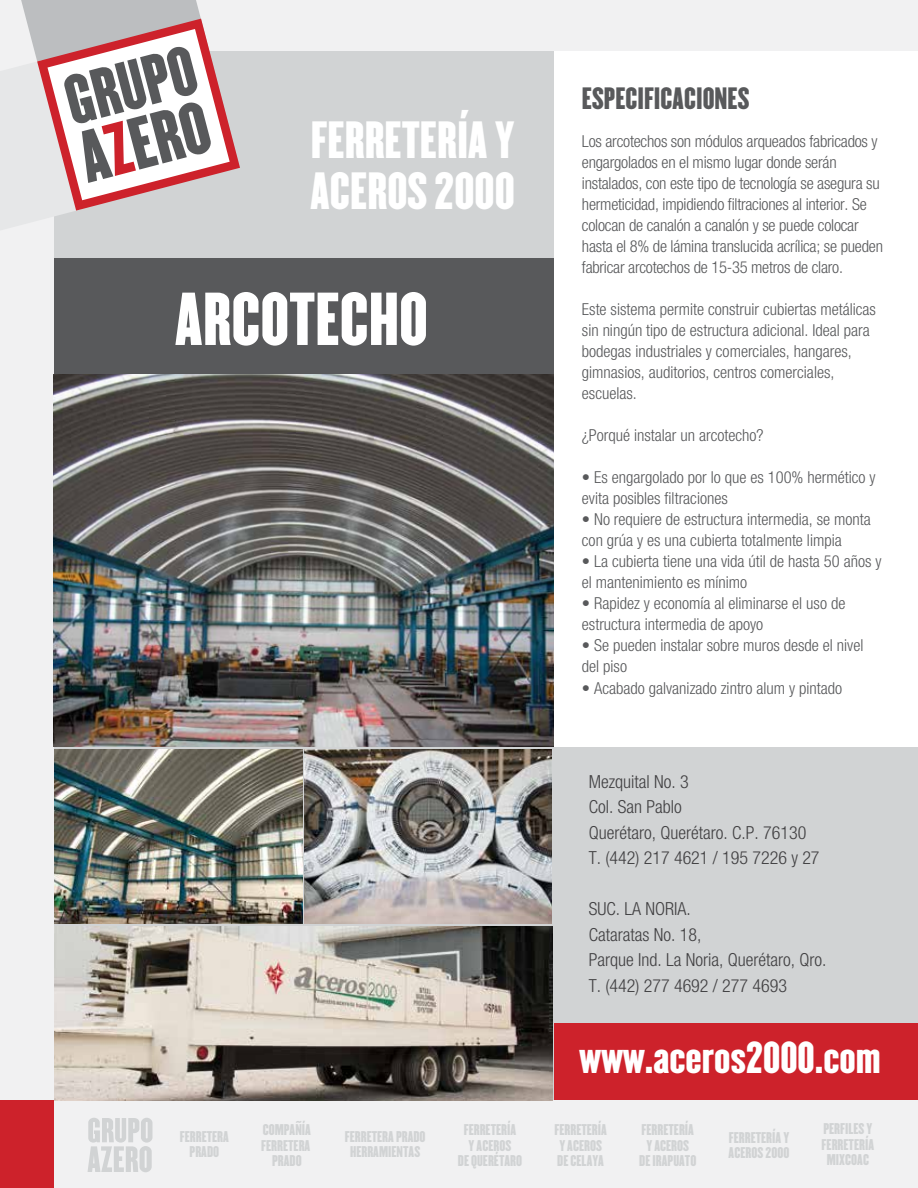
<style>
.page{position:relative;width:918px;height:1188px;background:#fff}
.page>*{position:absolute;margin:0;border:0;box-sizing:border-box;transform-origin:0 0}
.t1{font:65.4px "Champion HTF Lightweight";color:#fff}
.t2{font:45.75px/51.6px "Champion HTF Lightweight";color:#fff}
.t3{font:39.15px "Champion HTF Lightweight";color:#fff}
.t4{font:27px "Champion HTF Lightweight";color:#58595b}
.t5{font:300 condensed 18px/25.5px "Helvetica Neue";color:#414042}
.t6{font:300 condensed 16.5px/21px "Helvetica Neue";color:#58595b}
.t7{font:13.65px/15.3px "Champion HTF Lightweight";color:#d1d3d4;text-align:center}
</style>
<div class="page">
<div style="left:506px;top:1018px;width:412px;height:94px;background:#cd222b"></div>
<div style="left:506px;top:747px;width:412px;height:276px;background:#d1d3d4"></div>
<div style="left:51px;top:14px;width:503px;height:1116px;background:#d1d3d4"></div>
<div style="left:51px;top:258px;width:503px;height:164px;background:#58595b"></div>
<div style="left:53px;top:0;width:865px;height:50px;background:#f1f1f2"></div>
<div style="left:0;top:50px;width:53px;height:1050px;background:#f1f1f2"></div>
<div style="left:53px;top:1100px;width:865px;height:88px;background:#f1f1f2"></div>
<div style="left:0;top:1100px;width:53px;height:88px;background:#cd222b"></div>
<svg style="left:88px;top:1118px;width:64px;height:54px"></svg>
<svg style="left:8px;top:0;width:193px;height:19px;background:#c0c2c4"></svg>
<svg style="left:0;top:19px;width:240px;height:221px"></svg>
<img style="left:55px;top:749px;width:247px;height:174px">
<img style="left:305px;top:749px;width:247px;height:174px">
<img style="left:55px;top:926px;width:497px;height:174px">
<img style="left:53px;top:374px;width:500px;height:372px">
<h2 class="t2" style="left:310px;top:115px;width:206px">FERRETERÍA Y<br>ACEROS 2000</h2>
<h1 class="t1" style="left:175px;top:275px;width:254px">ARCOTECHO</h1>
<h3 class="t4" style="left:582px;top:80px;width:169px">ESPECIFICACIONES</h3>
<p class="t6" style="left:582px;top:130px;width:303px">Los arcotechos son módulos arqueados fabricados y engargolados en el mismo lugar donde serán instalados, con este tipo de tecnología se asegura su hermeticidad, impidiendo filtraciones al interior. Se colocan de canalón a canalón y se puede colocar hasta el 8% de lámina translucida acrílica; se pueden fabricar arcotechos de 15-35 metros de claro.</p>
<p class="t6" style="left:582px;top:298px;width:296px">Este sistema permite construir cubiertas metálicas sin ningún tipo de estructura adicional. Ideal para bodegas industriales y comerciales, hangares, gimnasios, auditorios, centros comerciales, escuelas.</p>
<p class="t6" style="left:582px;top:424px;width:183px">¿Porqué instalar un arcotecho?</p>
<p class="t6" style="left:582px;top:466px;width:295px">• Es engargolado por lo que es 100% hermético y evita posibles filtraciones</p>
<p class="t6" style="left:582px;top:508px;width:290px">• No requiere de estructura intermedia, se monta con grúa y es una cubierta totalmente limpia</p>
<p class="t6" style="left:582px;top:550px;width:301px">• La cubierta tiene una vida útil de hasta 50 años y el mantenimiento es mínimo</p>
<p class="t6" style="left:582px;top:592px;width:265px">• Rapidez y economía al eliminarse el uso de estructura intermedia de apoyo</p>
<p class="t6" style="left:582px;top:634px;width:283px">• Se pueden instalar sobre muros desde el nivel del piso</p>
<p class="t6" style="left:582px;top:678px;width:262px">• Acabado galvanizado zintro alum y pintado</p>
<p class="t5" style="left:589px;top:768px;width:232px">Mezquital No. 3<br>Col. San Pablo<br>Querétaro, Querétaro. C.P. 76130<br>T. (442) 217 4621 / 195 7226 y 27</p>
<p class="t5" style="left:589px;top:896px;width:239px">SUC. LA NORIA.<br>Cataratas No. 18,<br>Parque Ind. La Noria, Querétaro, Qro.<br>T. (442) 277 4692 / 277 4693</p>
<h3 class="t3" style="left:579px;top:1031px;width:303px">www.aceros2000.com</h3>
<p class="t7" style="left:180px;top:1129px;width:51px">FERRETERA<br>PRADO</p>
<p class="t7" style="left:261px;top:1123px;width:51px">COMPAÑÍA<br>FERRETERA<br>PRADO</p>
<p class="t7" style="left:345px;top:1129px;width:82px">FERRETERA PRADO<br>HERRAMIENTAS</p>
<p class="t7" style="left:458px;top:1123px;width:66px">FERRETERÍA<br>Y ACEROS<br>DE QUERÉTARO</p>
<p class="t7" style="left:554px;top:1123px;width:54px;text-align:left">FERRETERÍA<br>Y ACEROS<br>DE CELAYA</p>
<p class="t7" style="left:639px;top:1123px;width:59px">FERRETERÍA<br>Y ACEROS<br>DE IRAPUATO</p>
<p class="t7" style="left:729px;top:1130px;width:62px;text-align:left">FERRETERÍA Y<br>ACEROS 2000</p>
<p class="t7" style="left:822px;top:1122px;width:54px">PERFILES Y<br>FERRETERÍA<br>MIXCOAC</p>
</div>
